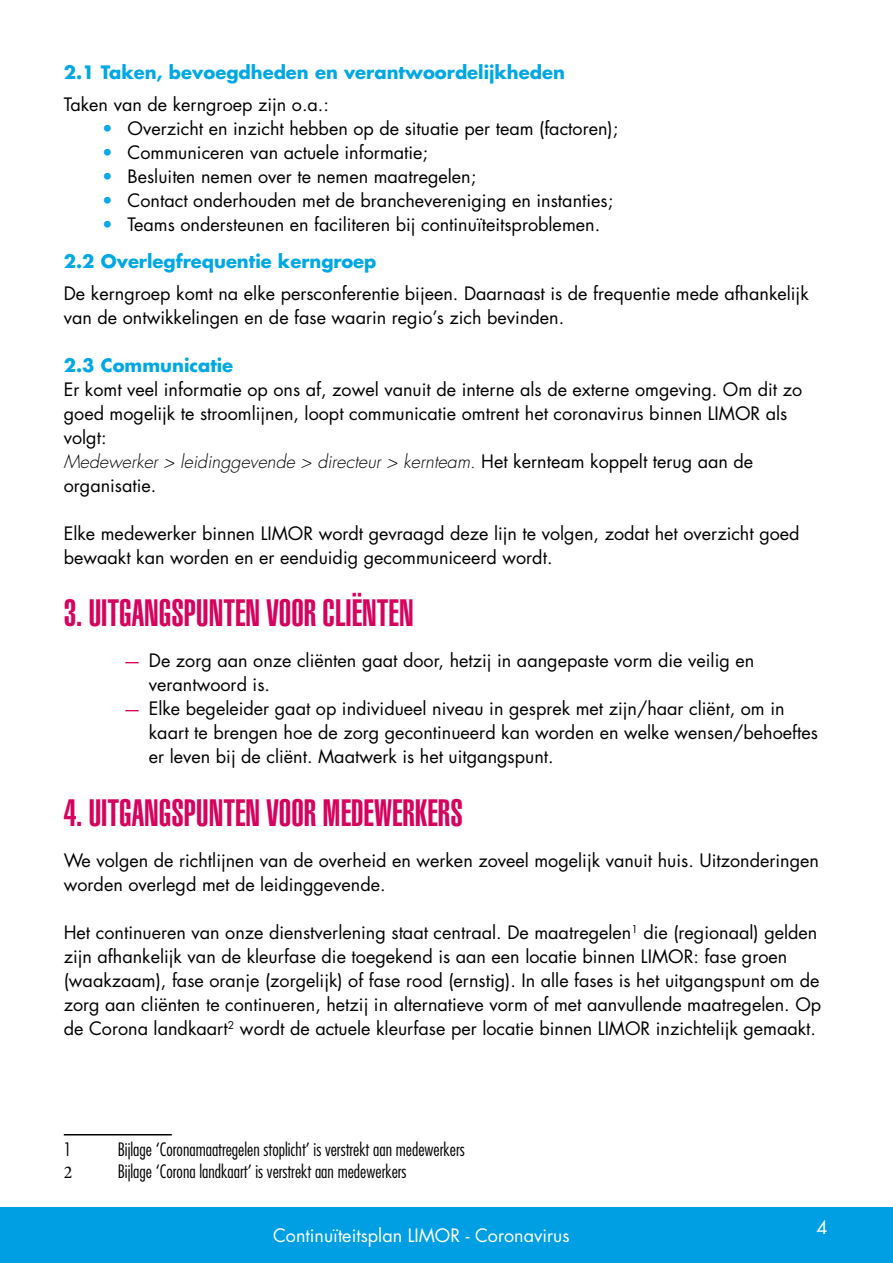
<style>
.page{position:relative;width:893px;height:1263px;background:#fff}
.page>*{position:absolute;margin:0;border:0;box-sizing:border-box;transform-origin:0 0}
.t1{font:37.5px "Helvetica LT Std Ultra Comp";color:#d5035e}
.t2{font:18px/24px "Futura Std";color:#000}
.t3{font:300 condensed 18px "Futura Std";color:#000}
.t4{font:700 18px "Futura Std";color:#00a8e3}
.t5{font:18px "Futura Std";color:#fff}
.t6{font:18px "Minion Pro";color:#000}
.s1{color:#00a8e3}
.s2{font-weight:700;color:#00a8e3}
.s3{font-weight:300;font-style:italic}
.s4{color:#d5035e}
</style>
<div class="page">
<div style="left:0;top:1208px;width:893px;height:55px;background:#009fe3"></div>
<hr style="left:64px;top:1134px;width:108px;height:1px;background:#000">
<p class="t4" style="left:64px;top:60px;width:503px">2.1 Taken, bevoegdheden en verantwoordelijkheden</p>
<p class="t2" style="left:64px;top:93px;width:267px">Taken van de kerngroep zijn o.a.:</p>
<p class="t2" style="left:102px;top:117px;width:518px"><span class="s1">•</span> Overzicht en inzicht hebben op de situatie per team (factoren);</p>
<p class="t2" style="left:102px;top:141px;width:328px"><span class="s1">•</span> Communiceren van actuele informatie;</p>
<p class="t2" style="left:102px;top:165px;width:376px"><span class="s1">•</span> Besluiten nemen over te nemen maatregelen;</p>
<p class="t2" style="left:102px;top:189px;width:513px"><span class="s1">•</span> Contact onderhouden met de branchevereniging en instanties;</p>
<p class="t2" style="left:64px;top:206px;width:538px;line-height:36.8px;text-indent:38px"><span class="s1">•</span> Teams ondersteunen en faciliteren bij continuïteitsproblemen.<br><span class="s2">2.2 Overlegfrequentie kerngroep</span></p>
<p class="t2" style="left:64px;top:282px;width:746px">De kerngroep komt na elke persconferentie bijeen. Daarnaast is de frequentie mede afhankelijk van de ontwikkelingen en de fase waarin regio’s zich bevinden.</p>
<p class="t4" style="left:64px;top:354px;width:171px">2.3 Communicatie</p>
<p class="t2" style="left:64px;top:378px;width:740px">Er komt veel informatie op ons af, zowel vanuit de interne als de externe omgeving. Om dit zo goed mogelijk te stroomlijnen, loopt communicatie omtrent het coronavirus binnen LIMOR als volgt:<br><span class="s3">Medewerker &gt; leidinggevende &gt; directeur &gt; kernteam.</span> Het kernteam koppelt terug aan de organisatie.</p>
<p class="t2" style="left:64px;top:522px;width:737px">Elke medewerker binnen LIMOR wordt gevraagd deze lijn te volgen, zodat het overzicht goed bewaakt kan worden en er eenduidig gecommuniceerd wordt.</p>
<h1 class="t1" style="left:64px;top:592px;width:351px">3. UITGANGSPUNTEN VOOR CLIËNTEN</h1>
<p class="t2" style="left:149px;top:649px;width:607px;text-indent:-26px"><span class="s4">—</span> De zorg aan onze cliënten gaat door, hetzij in aangepaste vorm die veilig en verantwoord is.</p>
<p class="t2" style="left:149px;top:697px;width:671px;text-indent:-26px"><span class="s4">—</span> Elke begeleider gaat op individueel niveau in gesprek met zijn/haar cliënt, om in kaart te brengen hoe de zorg gecontinueerd kan worden en welke wensen/behoeftes er leven bij de cliënt. Maatwerk is het uitgangspunt.</p>
<h1 class="t1" style="left:64px;top:791px;width:401px">4. UITGANGSPUNTEN VOOR MEDEWERKERS</h1>
<p class="t2" style="left:64px;top:848px;width:757px">We volgen de richtlijnen van de overheid en werken zoveel mogelijk vanuit huis. Uitzonderingen worden overlegd met de leidinggevende.</p>
<p class="t2" style="left:64px;top:920px;width:759px">Het continueren van onze dienstverlening staat centraal. De maatregelen<sup>1</sup> die (regionaal) gelden zijn afhankelijk van de kleurfase die toegekend is aan een locatie binnen LIMOR: fase groen (waakzaam), fase oranje (zorgelijk) of fase rood (ernstig). In alle fases is het uitgangspunt om de zorg aan cliënten te continueren, hetzij in alternatieve vorm of met aanvullende maatregelen. Op de Corona landkaart<sup>2</sup> wordt de actuele kleurfase per locatie binnen LIMOR inzichtelijk gemaakt.</p>
<p class="t3" style="left:64px;top:1139px;width:9px">1</p>
<p class="t3" style="left:118px;top:1139px;width:348px">Bijlage ‘Coronamaatregelen stoplicht’ is verstrekt aan medewerkers</p>
<p class="t6" style="left:64px;top:1160px;width:10px">2</p>
<p class="t3" style="left:118px;top:1160px;width:290px">Bijlage ‘Corona landkaart’ is verstrekt aan medewerkers</p>
<p class="t5" style="left:273px;top:1223px;width:298px">Continuïteitsplan LIMOR - Coronavirus</p>
<p class="t5" style="left:816px;top:1216px;width:13px">4</p>
</div>
